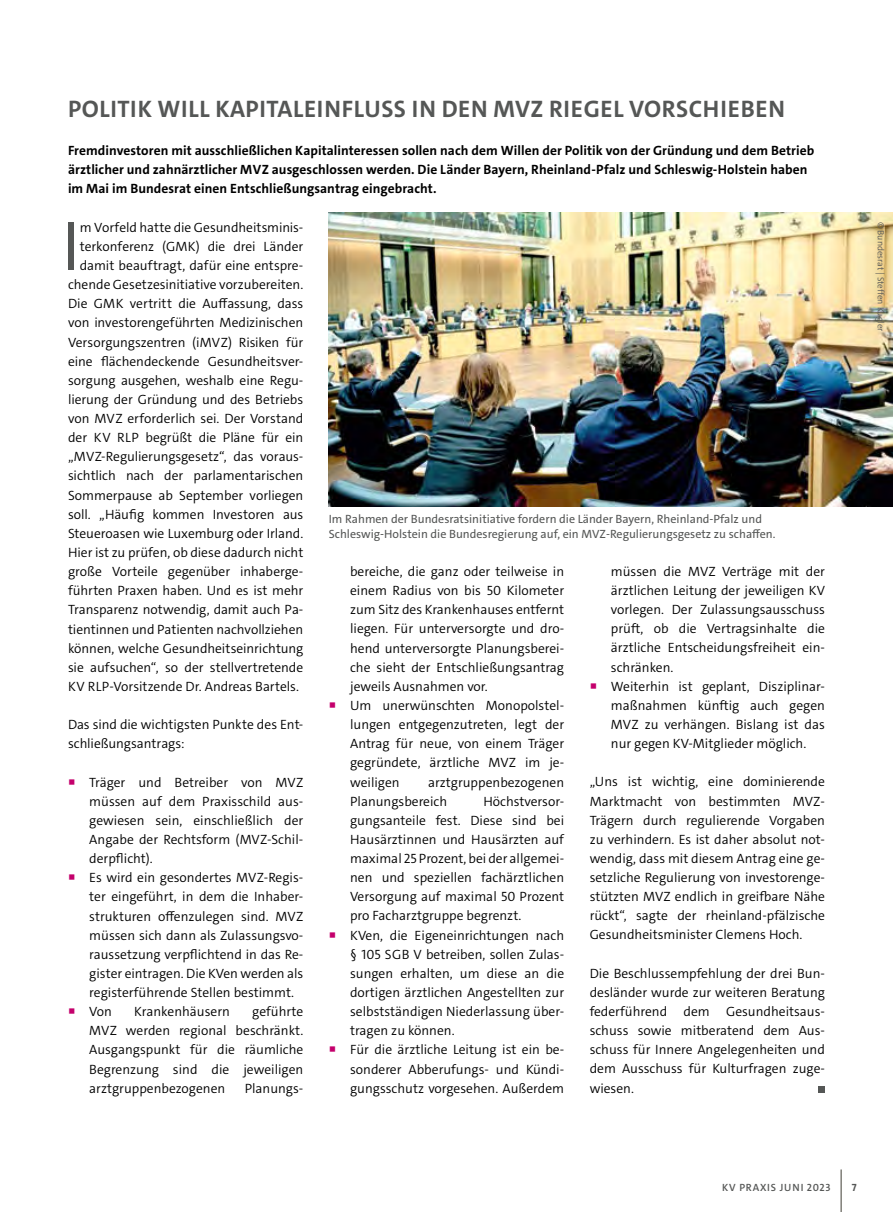
<style>
.page{position:relative;width:893px;height:1212px;background:#fff}
.page>*{position:absolute;margin:0;border:0;box-sizing:border-box;transform-origin:0 0}
.t1{font:300 70.2px "The Sans";color:#555756}
.t2{font:700 24px "The Sans";letter-spacing:.025em;color:#555756}
.t3{font:300 13.5px/19.2px "The Sans";color:#000}
.t4{font:700 13.5px/19.2px "The Sans";letter-spacing:.005em;color:#000}
.t5{font:12px/15px "The Sans";color:#555756}
.t6{font:600 10.5px "The Sans";letter-spacing:.075em;color:#555756}
.t7{font:700 10.5px "The Sans";color:#555756}
.t8{font:300 9px "The Sans";color:#555756}
</style>
<div class="page">
<hr style="left:841px;top:1169px;width:1px;height:43px;background:#100d00">
<div style="left:819px;top:1086px;width:6px;height:7px;background:#555756"></div>
<img style="left:329px;top:213px;width:564px;height:293px">
<h2 class="t2" style="left:68px;top:93px;width:718px">POLITIK WILL KAPITALEINFLUSS IN DEN MVZ RIEGEL VORSCHIEBEN</h2>
<p class="t4" style="left:68px;top:141px;width:748px">Fremdinvestoren mit ausschließlichen Kapitalinteressen sollen nach dem Willen der Politik von der Gründung und dem Betrieb ärztlicher und zahnärztlicher MVZ ausgeschlossen werden. Die Länder Bayern, Rheinland-Pfalz und Schleswig-Holstein haben im Mai im Bundesrat einen Entschließungsantrag eingebracht.</p>
<h1 class="t1" style="left:62px;top:201px;width:20px">I</h1>
<p class="t3" style="left:80px;top:218px;width:225px">m Vorfeld hatte die Gesundheitsminis-</p>
<p class="t3" style="left:80px;top:237px;width:225px">terkonferenz (GMK) die drei Länder</p>
<p class="t3" style="left:80px;top:256px;width:225px">damit beauftragt, dafür eine entspre-</p>
<p class="t3" style="left:68px;top:275px;width:237px">chende Gesetzesinitiative vorzubereiten.</p>
<p class="t3" style="left:68px;top:294px;width:237px">Die GMK vertritt die Auffassung, dass</p>
<p class="t3" style="left:68px;top:313px;width:237px">von investorengeführten Medizinischen</p>
<p class="t3" style="left:68px;top:332px;width:237px">Versorgungszentren (iMVZ) Risiken für</p>
<p class="t3" style="left:68px;top:352px;width:237px">eine flächendeckende Gesundheitsver-</p>
<p class="t3" style="left:68px;top:371px;width:237px">sorgung ausgehen, weshalb eine Regu-</p>
<p class="t3" style="left:68px;top:390px;width:237px">lierung der Gründung und des Betriebs</p>
<p class="t3" style="left:68px;top:409px;width:237px">von MVZ erforderlich sei. Der Vorstand</p>
<p class="t3" style="left:68px;top:428px;width:237px">der KV RLP begrüßt die Pläne für ein</p>
<p class="t3" style="left:68px;top:447px;width:237px">„MVZ-Regulierungsgesetz“, das voraus-</p>
<p class="t3" style="left:68px;top:466px;width:237px">sichtlich nach der parlamentarischen</p>
<p class="t3" style="left:68px;top:485px;width:237px">Sommerpause ab September vorliegen</p>
<p class="t3" style="left:68px;top:505px;width:237px">soll. „Häufig kommen Investoren aus</p>
<p class="t3" style="left:68px;top:524px;width:237px">Steueroasen wie Luxemburg oder Irland.</p>
<p class="t3" style="left:68px;top:543px;width:237px">Hier ist zu prüfen, ob diese dadurch nicht</p>
<p class="t3" style="left:68px;top:562px;width:237px">große Vorteile gegenüber inhaberge-</p>
<p class="t3" style="left:68px;top:581px;width:237px">führten Praxen haben. Und es ist mehr</p>
<p class="t3" style="left:68px;top:600px;width:237px">Transparenz notwendig, damit auch Pa-</p>
<p class="t3" style="left:68px;top:619px;width:237px">tientinnen und Patienten nachvollziehen</p>
<p class="t3" style="left:68px;top:639px;width:237px">können, welche Gesundheitseinrichtung</p>
<p class="t3" style="left:68px;top:658px;width:237px">sie aufsuchen“, so der stellvertretende</p>
<p class="t3" style="left:68px;top:677px;width:232px">KV RLP-Vorsitzende Dr. Andreas Bartels.</p>
<p class="t3" style="left:68px;top:715px;width:237px">Das sind die wichtigsten Punkte des Ent&shy;schließungsantrags:</p>
<p class="t3" style="left:89px;top:772px;width:216px">Träger und Betreiber von MVZ müssen auf dem Praxisschild aus&shy;gewiesen sein, einschließlich der<br>Angabe der Rechtsform (MVZ-Schil&shy;derpflicht).<br>Es wird ein gesondertes MVZ-Regis&shy;ter eingeführt, in dem die Inhaber&shy;strukturen offenzulegen sind. MVZ müssen sich dann als Zulassungsvo&shy;raussetzung verpflichtend in das Re&shy;gister eintragen. Die KVen werden als registerführende Stellen bestimmt.<br>Von</p>
<p class="t5" style="left:329px;top:511px;width:448px">Im Rahmen der Bundesratsinitiative fordern die Länder Bayern, Rheinland-Pfalz und<br>Schleswig-Holstein die Bundesregierung auf, ein MVZ-Regulierungsgesetz zu schaffen.</p>
<p class="t3" style="left:611px;top:562px;width:216px">müssen die MVZ Verträge mit der ärztlichen Leitung der jeweiligen KV vorlegen. Der Zulassungsausschuss prüft, ob die Vertragsinhalte die ärztliche Entscheidungsfreiheit ein&shy;schränken.<br>Weiterhin ist geplant, Disziplinar&shy;maßnahmen künftig auch gegen<br>MVZ zu verhängen. Bislang ist das nur gegen KV-Mitglieder möglich.</p>
<p class="t3" style="left:590px;top:772px;width:237px;text-align:justify">„Uns ist wichtig, eine dominierende Marktmacht von bestimmten MVZ-Trägern durch regulierende Vorgaben zu verhindern. Es ist daher absolut not&shy;wendig, dass mit diesem Antrag eine ge&shy;setzliche Regulierung von investorenge&shy;stützten MVZ endlich in greifbare Nähe rückt“, sagte der rheinland-pfälzische Gesundheitsminister Clemens Hoch.</p>
<p class="t3" style="left:590px;top:964px;width:237px;text-align:justify">Die Beschlussempfehlung der drei Bun&shy;desländer wurde zur weiteren Beratung federführend dem Gesundheitsaus&shy;schuss sowie mitberatend dem Aus&shy;schuss für Innere Angelegenheiten und dem Ausschuss für Kulturfragen zuge&shy;wiesen.</p>
<p class="t3" style="left:350px;top:562px;width:216px">bereiche, die ganz oder teilweise in einem Radius von bis 50 Kilometer zum Sitz des Krankenhauses entfernt liegen. Für unterversorgte und dro&shy;hend unterversorgte Planungsberei&shy;che sieht der Entschließungsantrag jeweils Ausnahmen vor.<br>Um unerwünschten Monopolstel&shy;lungen entgegenzutreten, legt der<br>Antrag für neue, von einem Träger gegründete, ärztliche MVZ im je&shy;weiligen</p>
<p class="t3" style="left:350px;top:772px;width:216px;text-indent:78px">arztgruppenbezogenen<br>Planungsbereich</p>
<p class="t3" style="left:350px;top:791px;width:216px;text-indent:133px">Höchstversor&shy;gungsanteile fest. Diese sind bei<br>Hausärztinnen und Hausärzten auf maximal 25 Prozent, bei der allgemei&shy;nen und speziellen fachärztlichen<br>Versorgung auf maximal 50 Prozent pro Facharztgruppe begrenzt.<br>KVen, die Eigeneinrichtungen nach § 105 SGB V betreiben, sollen Zulas&shy;sungen erhalten, um diese an die dortigen ärztlichen Angestellten zur selbstständigen Niederlassung über&shy;tragen zu können.<br>Für die ärztliche Leitung ist ein be&shy;sonderer Abberufungs- und Kündi&shy;gungsschutz vorgesehen. Außerdem</p>
<p class="t3" style="left:89px;top:1002px;width:216px;text-align:justify;text-indent:163px">geführte MVZ werden regional beschränkt.<br>Ausgangspunkt für die räumliche Begrenzung sind die jeweiligen arztgruppenbezogenen</p>
<p class="t3" style="left:134px;top:1002px;width:97px">Krankenhäusern</p>
<p class="t3" style="left:245px;top:1079px;width:60px">Planungs-</p>
<p class="t8" style="left:887px;top:222px;width:111px;rotate:90deg">© Bundesrat | Steffen Kugler</p>
<p class="t6" style="left:722px;top:1180px;width:110px">KV PRAXIS JUNI 2023</p>
<p class="t7" style="left:852px;top:1180px;width:6px">7</p>
</div>
